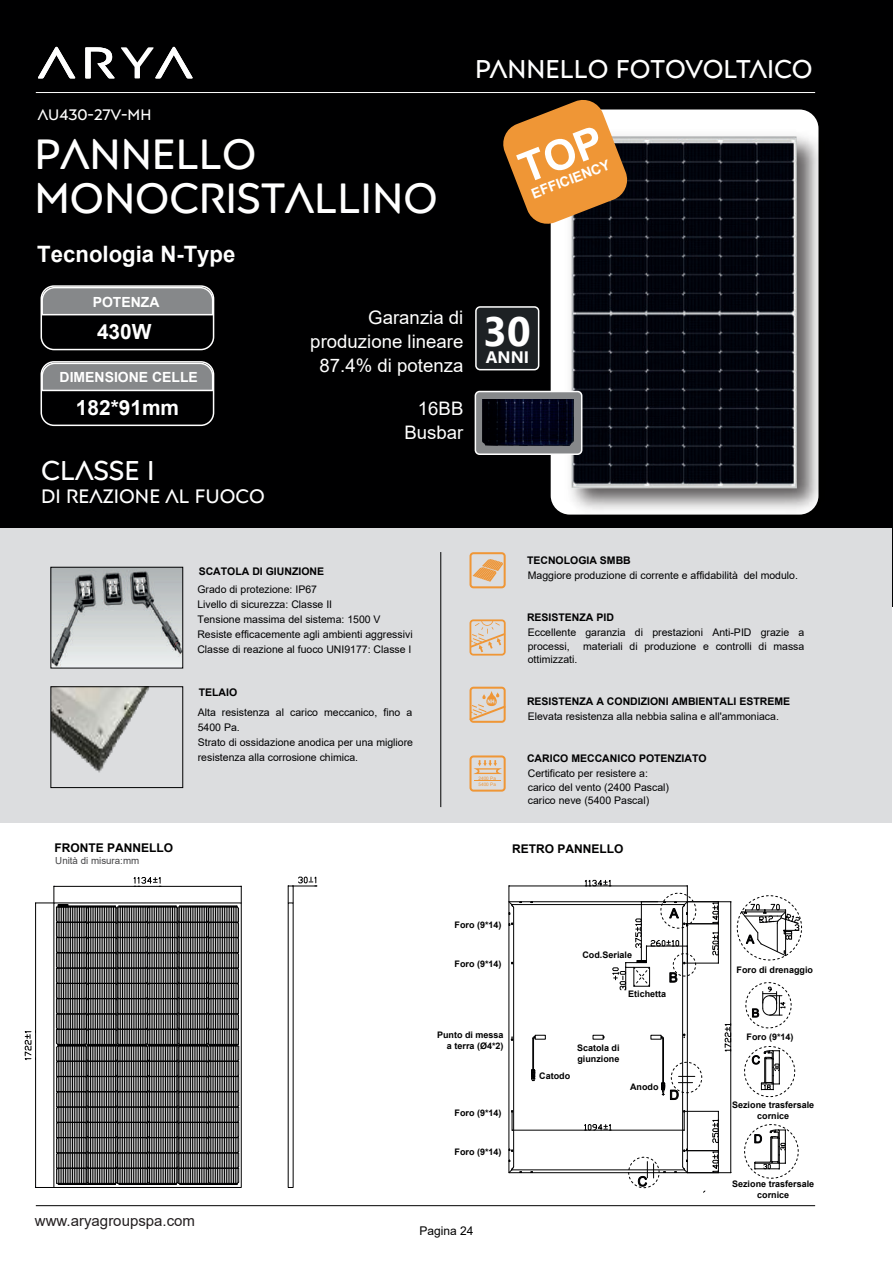
<style>
.page{position:relative;width:893px;height:1263px;background:#fff}
.page>*{position:absolute;margin:0;border:0;box-sizing:border-box;transform-origin:0 0}
.t1{font:42px/43.5px "Posterama 2001 W04";color:#fff}
.t2{font:700 40.95px "Segoe UI";color:#fff}
.t3{font:27px "Posterama 2001 W04";color:#fff}
.t4{font:25.5px "Posterama 2001 W04";color:#fff}
.t5{font:700 22.65px "Arial";color:#fff}
.t6{font:700 20.85px "Arial";color:#fff}
.t7{font:19.35px "Posterama 2001 W04";color:#fff}
.t8{font:18.6px/24px "Arial";color:#fff;text-align:right}
.t9{font:700 16.65px "Segoe UI";color:#fff}
.t10{font:15px "Arial";color:#231f20}
.t11{font:15px "Posterama 2001 W04";color:#fff}
.t12{font:700 13.95px "Arial";color:#fff}
.t13{font:700 12px "Arial";color:#000001}
.t14{font:12px "Arial";color:#000}
.t15{font:10.5px/15px "Arial";color:#000001}
.t16{font:700 10.5px "Arial";color:#000001}
.t17{font:9.75px "Arial";color:#444446}
.t18{font:700 9px/10.5px "Arial";color:#000001;text-align:center}
.t19{font:4.65px/5.8px "Arial";color:#ef9636}
</style>
<div class="page">
<div style="left:0;top:0;width:892px;height:606px;background:#000001"></div>
<img style="left:556px;top:92px;width:263px;height:423px">
<img style="left:569px;top:94px;width:229px;height:407px">
<hr style="left:36px;top:92px;width:779px;height:1px;background:#fff">
<hr style="left:36px;top:1205px;width:779px;height:1px;background:#000001">
<div style="left:476px;top:307px;width:63px;height:63px;background:#1d2124;border-radius:4px"></div>
<div style="left:475px;top:306px;width:64px;height:64px;border:2px solid #fff;border-radius:4px"></div>
<div style="left:41px;top:285px;width:173px;height:65px;border:2px solid #fff;border-radius:13px"></div>
<svg style="left:41px;top:286px;width:173px;height:30px;background:#929495"></svg>
<div style="left:41px;top:361px;width:173px;height:65px;border:2px solid #fff;border-radius:13px"></div>
<svg style="left:41px;top:362px;width:173px;height:30px;background:#909193"></svg>
<div style="left:0;top:528px;width:892px;height:295px;background:#dcdddf"></div>
<img style="left:53px;top:569px;width:128px;height:97px">
<img style="left:53px;top:688px;width:96px;height:85px">
<div style="left:51px;top:567px;width:132px;height:101px;border:1px solid #000001"></div>
<div style="left:51px;top:686px;width:132px;height:102px;border:1px solid #000001"></div>
<hr style="left:440px;top:552px;width:1px;height:255px;background:#000001">
<div style="left:475px;top:391px;width:107px;height:63px;background:#86888a;border-radius:4px"></div>
<div style="left:475px;top:391px;width:107px;height:64px;border:2px solid #fff;border-radius:4px"></div>
<img style="left:483px;top:400px;width:91px;height:46px">
<svg style="left:469px;top:552px;width:37px;height:36px"></svg>
<svg style="left:469px;top:755px;width:37px;height:37px"></svg>
<svg style="left:469px;top:619px;width:37px;height:37px"></svg>
<svg style="left:469px;top:687px;width:37px;height:36px"></svg>
<svg style="left:288px;top:876px;width:29px;height:27px"></svg>
<svg style="left:24px;top:877px;width:218px;height:311px"></svg>
<hr style="left:209px;top:1153px;width:30px;height:1px;background:#000001">
<svg style="left:745px;top:982px;width:47px;height:46px"></svg>
<svg style="left:744px;top:1124px;width:55px;height:55px"></svg>
<svg style="left:744px;top:1046px;width:51px;height:51px"></svg>
<hr style="left:512px;top:904px;width:172px;height:1px;background:#000001">
<hr style="left:513px;top:908px;width:1px;height:258px;background:#000001">
<svg style="left:509px;top:922px;width:4px;height:4px"></svg>
<hr style="left:682px;top:908px;width:1px;height:258px;background:#000001">
<hr style="left:512px;top:1169px;width:172px;height:1px;background:#000001">
<svg style="left:508px;top:1160px;width:6px;height:13px"></svg>
<svg style="left:675px;top:1160px;width:13px;height:13px"></svg>
<hr style="left:687px;top:1172px;width:44px;height:1px;background:#000001">
<hr style="left:687px;top:901px;width:44px;height:1px;background:#000001">
<hr style="left:730px;top:902px;width:1px;height:270px;background:#000001">
<svg style="left:730px;top:895px;width:72px;height:66px"></svg>
<svg style="left:724px;top:1023px;width:7px;height:28px"></svg>
<hr style="left:509px;top:886px;width:178px;height:1px;background:#000001">
<svg style="left:508px;top:886px;width:6px;height:29px"></svg>
<hr style="left:687px;top:923px;width:32px;height:1px;background:#000001">
<hr style="left:685px;top:963px;width:34px;height:1px;background:#000001">
<hr style="left:718px;top:924px;width:1px;height:39px;background:#000001">
<svg style="left:712px;top:901px;width:7px;height:24px"></svg>
<svg style="left:712px;top:932px;width:7px;height:23px"></svg>
<svg style="left:585px;top:879px;width:111px;height:111px"></svg>
<svg style="left:628px;top:1157px;width:38px;height:31px"></svg>
<hr style="left:685px;top:1150px;width:34px;height:1px;background:#000001">
<hr style="left:685px;top:1111px;width:34px;height:1px;background:#000001">
<hr style="left:718px;top:1112px;width:1px;height:38px;background:#000001">
<svg style="left:712px;top:1151px;width:7px;height:21px"></svg>
<svg style="left:712px;top:1119px;width:7px;height:24px"></svg>
<hr style="left:532px;top:1038px;width:1px;height:32px;background:#000001">
<hr style="left:533px;top:1038px;width:1px;height:32px;background:#000001">
<svg style="left:531px;top:1069px;width:5px;height:12px"></svg>
<hr style="left:663px;top:1038px;width:1px;height:45px;background:#000001">
<hr style="left:662px;top:1038px;width:1px;height:45px;background:#000001">
<svg style="left:661px;top:1062px;width:41px;height:38px"></svg>
<hr style="left:512px;top:1130px;width:172px;height:1px;background:#000001">
<svg style="left:683px;top:1110px;width:2px;height:21px"></svg>
<svg style="left:511px;top:1110px;width:2px;height:21px"></svg>
<svg style="left:584px;top:1124px;width:27px;height:7px"></svg>
<svg style="left:38px;top:47px;width:37px;height:31px"></svg>
<svg style="left:85px;top:47px;width:30px;height:31px"></svg>
<svg style="left:121px;top:47px;width:72px;height:31px"></svg>
<svg style="left:503px;top:97px;width:127px;height:130px"></svg>
<h3 class="t11" style="left:38px;top:105px;width:115px">AU430-27V-MH</h3>
<h1 class="t1" style="left:34px;top:132px;width:405px">PANNELLO<br>MONOCRISTALLINO</h1>
<h3 class="t5" style="left:37px;top:238px;width:200px">Tecnologia N-Type</h3>
<h3 class="t12" style="left:93px;top:292px;width:68px">POTENZA</h3>
<h3 class="t6" style="left:97px;top:317px;width:56px">430W</h3>
<h3 class="t12" style="left:60px;top:368px;width:140px">DIMENSIONE CELLE</h3>
<h3 class="t6" style="left:76px;top:392px;width:105px">182*91mm</h3>
<h3 class="t8" style="left:310px;top:305px;width:155px">Garanzia di produzione lineare<br>87.4% di potenza</h3>
<h3 class="t8" style="left:404px;top:396px;width:60px">16BB<br>Busbar</h3>
<h3 class="t3" style="left:41px;top:454px;width:115px">CLASSE i</h3>
<h3 class="t7" style="left:41px;top:484px;width:225px">DI REAZIONE AL FUOCO</h3>
<h3 class="t4" style="left:475px;top:53px;width:339px">PANNELLO FOTOVOLTAICO</h3>
<h3 class="t12" style="left:528px;top:185px;width:85px;rotate:-21deg">EFFICIENCY</h3>
<h2 class="t2" style="left:484px;top:293px;width:49px">30</h2>
<h3 class="t9" style="left:486px;top:342px;width:45px">ANNI</h3>
<p class="t16" style="left:199px;top:564px;width:127px">SCATOLA DI GIUNZIONE</p>
<p class="t15" style="left:197px;top:581px;width:217px">Grado di protezione: IP67<br>Livello di sicurezza: Classe II<br>Tensione massima del sistema: 1500 V Resiste efficacemente agli ambienti aggressivi Classe di reazione al fuoco UNI9177: Classe I</p>
<p class="t16" style="left:199px;top:685px;width:40px">TELAIO</p>
<p class="t16" style="left:527px;top:553px;width:105px">TECNOLOGIA SMBB</p>
<p class="t15" style="left:528px;top:568px;width:272px">Maggiore produzione di corrente e affidabilità del modulo.</p>
<p class="t16" style="left:527px;top:609px;width:88px">RESISTENZA PID</p>
<p class="t15" style="left:528px;top:626px;width:278px;line-height:13.5px">Eccellente garanzia di prestazioni Anti-PID grazie a processi,</p>
<p class="t15" style="left:583px;top:638px;width:223px">materiali di produzione e controlli di massa</p>
<p class="t15" style="left:528px;top:652px;width:51px">ottimizzati.</p>
<p class="t16" style="left:527px;top:694px;width:265px">RESISTENZA A CONDIZIONI AMBIENTALI ESTREME</p>
<p class="t15" style="left:198px;top:704px;width:217px">Alta resistenza al carico meccanico, fino a 5400 Pa.<br>Strato di ossidazione anodica per una migliore resistenza alla corrosione chimica.</p>
<p class="t15" style="left:528px;top:709px;width:253px">Elevata resistenza alla nebbia salina e all'ammoniaca.</p>
<p class="t15" style="left:528px;top:767px;width:143px;line-height:13.5px">Certificato per resistere a: carico del vento (2400 Pascal) carico neve (5400 Pascal)</p>
<p class="t16" style="left:527px;top:750px;width:181px">CARICO MECCANICO POTENZIATO</p>
<p class="t19" style="left:478px;top:775px;width:19px">2400 Pa<br>5400 Pa</p>
<p class="t13" style="left:54px;top:839px;width:120px">FRONTE PANNELLO</p>
<p class="t13" style="left:512px;top:841px;width:113px">RETRO PANNELLO</p>
<p class="t17" style="left:55px;top:854px;width:85px">Unità di misura:mm</p>
<h3 class="t10" style="left:35px;top:1210px;width:162px">www.aryagroupspa.com</h3>
<p class="t18" style="left:455px;top:919px;width:49px">Foro (9*14)</p>
<p class="t18" style="left:455px;top:959px;width:49px">Foro (9*14)</p>
<p class="t18" style="left:437px;top:1030px;width:68px;text-align:right">Punto di messa a terra (Ø4*2)</p>
<p class="t18" style="left:455px;top:1108px;width:49px">Foro (9*14)</p>
<p class="t18" style="left:455px;top:1147px;width:49px">Foro (9*14)</p>
<p class="t14" style="left:419px;top:1222px;width:56px">Pagina 24</p>
<p class="t18" style="left:582px;top:950px;width:51px">Cod.Seriale</p>
<p class="t18" style="left:628px;top:989px;width:40px">Etichetta</p>
<p class="t18" style="left:577px;top:1043px;width:44px;text-align:left">Scatola di giunzione</p>
<p class="t18" style="left:539px;top:1071px;width:32px">Catodo</p>
<p class="t18" style="left:630px;top:1081px;width:30px">Anodo</p>
<p class="t18" style="left:736px;top:964px;width:78px">Foro di drenaggio</p>
<p class="t18" style="left:747px;top:1032px;width:49px">Foro (9*14)</p>
<p class="t18" style="left:732px;top:1100px;width:84px">Sezione trasfersale cornice</p>
<p class="t18" style="left:732px;top:1179px;width:84px">Sezione trasfersale cornice</p>
</div>
